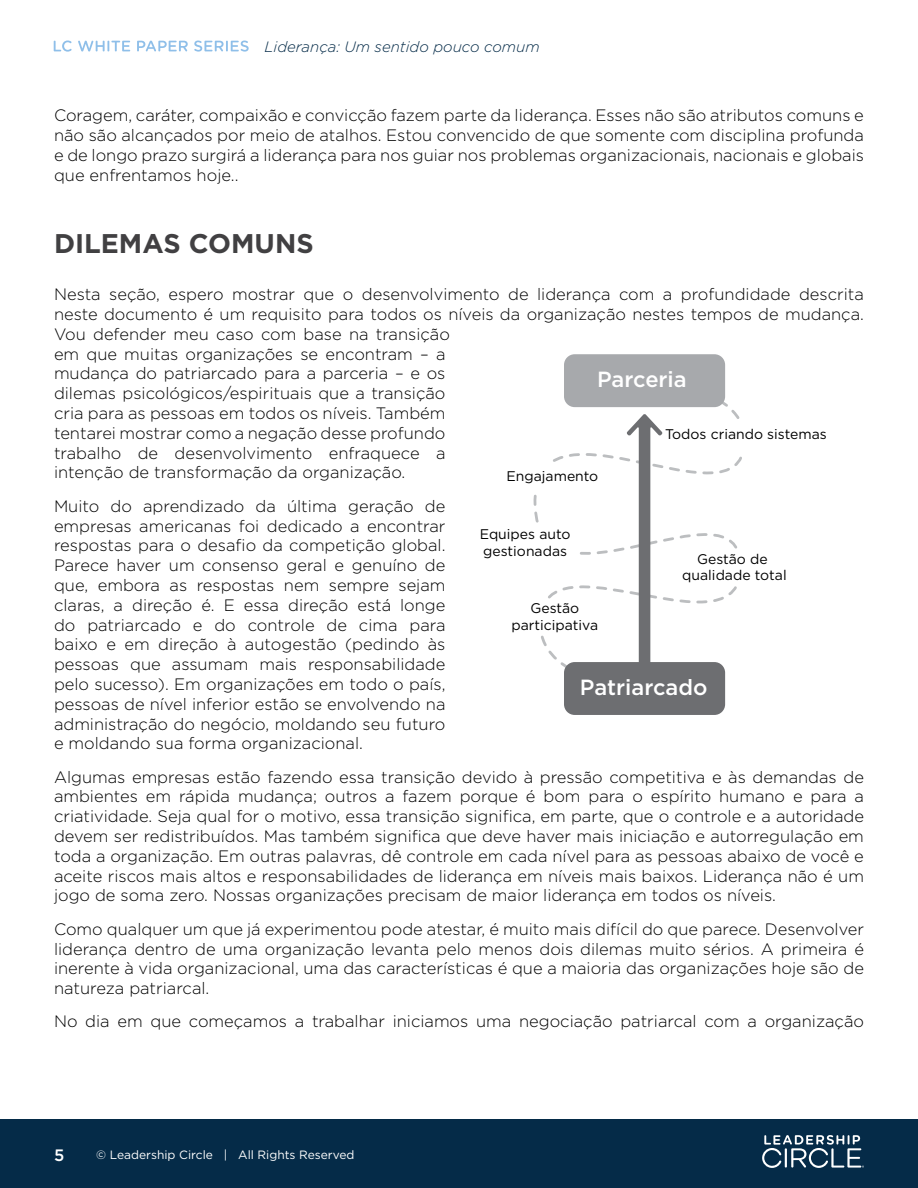
<style>
.page{position:relative;width:918px;height:1188px;background:#fff}
.page>*{position:absolute;margin:0;border:0;box-sizing:border-box;transform-origin:0 0}
.t1{font:700 27px "Gotham";color:#414042}
.t2{font:500 21.9px "Gotham";color:#fff}
.t3{font:300 16.5px/19.8px "Gotham";color:#000;text-align:justify}
.t4{font:500 16.5px "Gotham";color:#fff}
.t5{font:italic 300 15px "Gotham";color:#052b48}
.t6{font:13.95px/16.8px "Gotham";color:#000;text-align:center}
.t7{font:12px "Gotham";color:#fff}
</style>
<div class="page">
<svg style="left:54px;top:41px;width:18px;height:11px"></svg>
<svg style="left:78px;top:41px;width:52px;height:11px"></svg>
<svg style="left:137px;top:41px;width:51px;height:10px"></svg>
<svg style="left:194px;top:41px;width:55px;height:11px"></svg>
<div style="left:0;top:1119px;width:918px;height:69px;background:#052b48"></div>
<svg style="left:762px;top:1135px;width:102px;height:33px"></svg>
<svg style="left:533px;top:374px;width:209px;height:316px"></svg>
<svg style="left:533px;top:520px;width:45px;height:48px"></svg>
<div style="left:527px;top:598px;width:24px;height:35px;background:#fff;border-radius:50%"></div>
<div style="left:723px;top:550px;width:29px;height:34px;background:#fff;border-radius:50%"></div>
<div style="left:669px;top:422px;width:154px;height:33px;background:#fff;border-radius:50%"></div>
<div style="left:508px;top:463px;width:109px;height:31px;background:#fff;border-radius:50%"></div>
<div style="left:564px;top:354px;width:161px;height:53px;background:#a7a9ac;border-radius:11px"></div>
<svg style="left:627px;top:414px;width:36px;height:248px"></svg>
<div style="left:564px;top:662px;width:161px;height:53px;background:#6d6e71;border-radius:11px"></div>
<p class="t5" style="left:265px;top:37px;width:277px">Liderança: Um sentido pouco comum</p>
<p class="t3" style="left:54px;top:105px;width:812px">Coragem, caráter, compaixão e convicção fazem parte da liderança. Esses não são atributos comuns e não são alcançados por meio de atalhos. Estou convencido de que somente com disciplina profunda e de longo prazo surgirá a liderança para nos guiar nos problemas organizacionais, nacionais e globais que enfrentamos hoje..</p>
<h1 class="t1" style="left:54px;top:226px;width:261px">DILEMAS COMUNS</h1>
<p class="t3" style="left:54px;top:284px;width:812px;text-align:left">Nesta seção, espero mostrar que o desenvolvimento de liderança com a profundidade descrita neste documento é um requisito para todos os níveis da organização nestes tempos de mudança.<br>Vou defender meu caso com base na transição<br>em que muitas organizações se encontram – a<br>mudança do patriarcado para a parceria – e os<br>dilemas psicológicos/espirituais que a transição<br>cria para as pessoas em todos os níveis. Também<br>tentarei mostrar como a negação desse profundo<br>trabalho de desenvolvimento enfraquece a<br>intenção de transformação da organização.</p>
<p class="t3" style="left:54px;top:496px;width:393px">Muito do aprendizado da última geração de empresas americanas foi dedicado a encontrar respostas para o desafio da competição global.<br>Parece haver um consenso geral e genuíno de que, embora as respostas nem sempre sejam claras, a direção é. E essa direção está longe do patriarcado e do controle de cima para baixo e em direção à autogestão (pedindo às pessoas que assumam mais responsabilidade pelo sucesso). Em organizações em todo o país, pessoas de nível inferior estão se envolvendo na administração do negócio, moldando seu futuro e moldando sua forma organizacional.</p>
<p class="t3" style="left:54px;top:767px;width:812px">Algumas empresas estão fazendo essa transição devido à pressão competitiva e às demandas de ambientes em rápida mudança; outros a fazem porque é bom para o espírito humano e para a criatividade. Seja qual for o motivo, essa transição significa, em parte, que o controle e a autoridade devem ser redistribuídos. Mas também significa que deve haver mais iniciação e autorregulação em toda a organização. Em outras palavras, dê controle em cada nível para as pessoas abaixo de você e aceite riscos mais altos e responsabilidades de liderança em níveis mais baixos. Liderança não é um jogo de soma zero. Nossas organizações precisam de maior liderança em todos os níveis.</p>
<p class="t3" style="left:54px;top:919px;width:812px">Como qualquer um que já experimentou pode atestar, é muito mais difícil do que parece. Desenvolver liderança dentro de uma organização levanta pelo menos dois dilemas muito sérios. A primeira é inerente à vida organizacional, uma das características é que a maioria das organizações hoje são de natureza patriarcal.</p>
<p class="t3" style="left:54px;top:1011px;width:812px">No dia em que começamos a trabalhar iniciamos uma negociação patriarcal com a organização</p>
<h2 class="t2" style="left:597px;top:365px;width:91px">Parceria</h2>
<p class="t6" style="left:665px;top:425px;width:163px">Todos criando sistemas</p>
<p class="t6" style="left:507px;top:468px;width:93px">Engajamento</p>
<p class="t6" style="left:480px;top:525px;width:92px;text-align:left">Equipes auto gestionadas</p>
<p class="t6" style="left:682px;top:550px;width:106px">Gestão de qualidade total</p>
<p class="t6" style="left:512px;top:600px;width:88px">Gestão participativa</p>
<h2 class="t2" style="left:580px;top:673px;width:129px">Patriarcado</h2>
<p class="t4" style="left:54px;top:1144px;width:12px">5</p>
<p class="t7" style="left:96px;top:1147px;width:260px">© Leadership Circle | All Rights Reserved</p>
</div>
